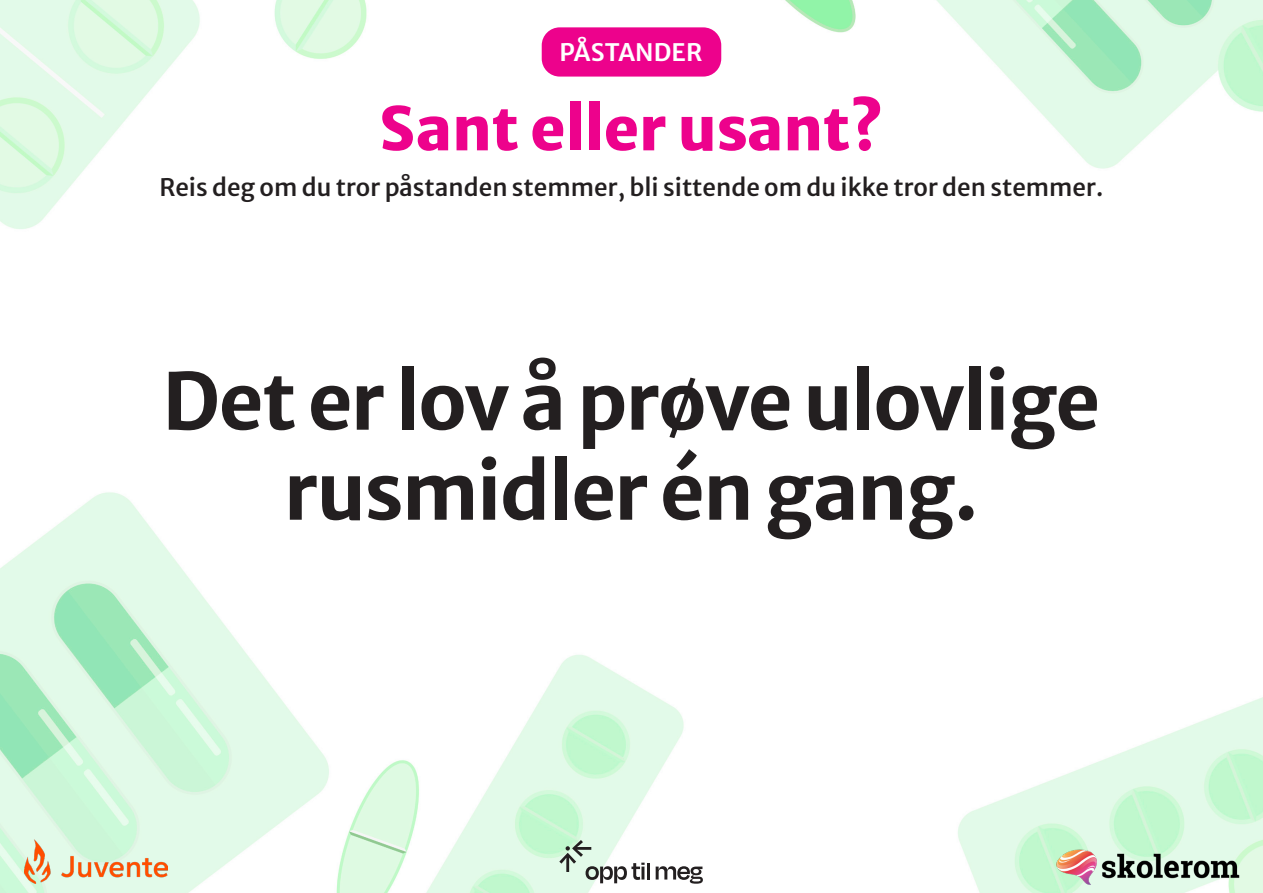
<style>
.page{position:relative;width:1263px;height:893px;background:#fff}
.page>*{position:absolute;margin:0;border:0;box-sizing:border-box;transform-origin:0 0}
.t1{font:700 78px/90px "Merriweather Sans";letter-spacing:-.02em;color:#231f20;text-align:center}
.t2{font:800 60px "Merriweather Sans";color:#ed028c}
.t3{font:500 24px "Merriweather Sans";color:#231f20}
.t4{font:600 24px "Merriweather Sans";letter-spacing:.005em;color:#fff}
</style>
<div class="page">
<img style="left:0;top:0;width:1263px;height:893px">
<svg style="left:336px;top:0;width:570px;height:234px"></svg>
<div style="left:542px;top:27px;width:179px;height:50px;background:#ed028c;border-radius:18px"></div>
<img style="left:1042px;top:839px;width:219px;height:53px">
<img style="left:24px;top:840px;width:144px;height:43px">
<hr style="left:647px;top:863px;width:3px;height:16px;background:#231f20">
<svg style="left:656px;top:866px;width:47px;height:18px"></svg>
<svg style="left:559px;top:840px;width:86px;height:43px"></svg>
<p class="t4" style="left:559px;top:31px;width:144px">PÅSTANDER</p>
<h2 class="t2" style="left:379px;top:76px;width:506px">Sant eller usant?</h2>
<p class="t3" style="left:160px;top:166px;width:945px">Reis deg om du tror påstanden stemmer, bli sittende om du ikke tror den stemmer.</p>
<h1 class="t1" style="left:162px;top:347px;width:939px">Det er lov å prøve ulovlige rusmidler én gang.</h1>
</div>
